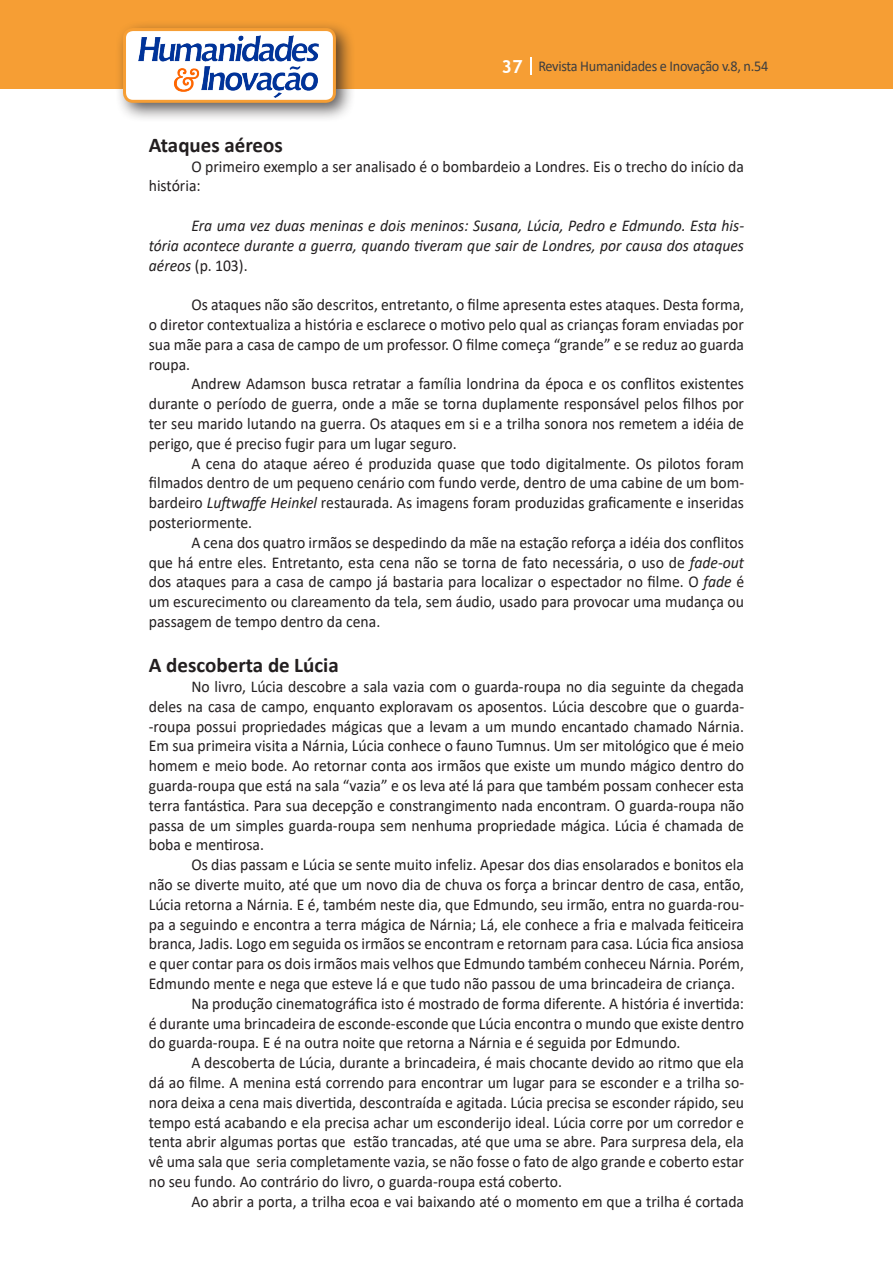
<style>
.page{position:relative;width:893px;height:1263px;background:#fff}
.page>*{position:absolute;margin:0;border:0;box-sizing:border-box;transform-origin:0 0}
.Titulo_2{font:700 21px "Calibri";color:#231f20}
.Texto{font:16.5px/19.8px "Calibri";color:#231f20;text-align:justify;scale:.95 1}
.Texto-2{font:italic 16.5px/19.8px "Calibri";color:#231f20;text-align:justify;scale:.95 1}
.t1{font:15px "Calibri";letter-spacing:-.02em;color:#3e3e3f;scale:.95 1}
.s1{font-family:"Trebuchet MS";font-weight:700;font-size:18px;color:#fff}
.s2{font-style:normal}
.s3{font-style:italic}
</style>
<div class="page">
<div style="left:0;top:0;width:893px;height:88px;background:#f69e34"></div>
<svg style="left:530px;top:57px;width:2px;height:18px"></svg>
<div style="left:115px;top:20px;width:241px;height:103px;background:#231f20;opacity:.75"></div>
<div style="left:125px;top:30px;width:209px;height:71px;background:#fff;border-radius:9px"></div>
<img style="left:138px;top:35px;width:181px;height:62px">
<div style="left:123px;top:28px;width:213px;height:75px;border:3px solid #f69e34;border-radius:9px"></div>
<p class="t1" style="left:501px;top:56px;width:282px"><span class="s1">37</span> Revista Humanidades e Inovação v.8, n.54</p>
<p class="Titulo_2" style="left:149px;top:130px;width:135px">Ataques aéreos</p>
<p class="Texto" style="left:149px;top:156px;width:628px;text-indent:43px">O primeiro exemplo a ser analisado é o bombardeio a Londres. Eis o trecho do início da história:</p>
<p class="Texto-2" style="left:149px;top:215px;width:628px;text-indent:43px">Era uma vez duas meninas e dois meninos: Susana, Lúcia, Pedro e Edmundo. Esta his&shy;tória acontece durante a guerra, quando tiveram que sair de Londres, por causa dos ataques aéreos <span class="s2">(p. 103).</span></p>
<p class="Texto" style="left:149px;top:294px;width:628px;text-indent:43px">Os ataques não são descritos, entretanto, o filme apresenta estes ataques. Desta forma, o diretor contextualiza a história e esclarece o motivo pelo qual as crianças foram enviadas por sua mãe para a casa de campo de um professor. O filme começa “grande” e se reduz ao guarda roupa.</p>
<p class="Texto" style="left:149px;top:374px;width:628px;text-indent:43px">Andrew Adamson busca retratar a família londrina da época e os conflitos existentes durante o período de guerra, onde a mãe se torna duplamente responsável pelos filhos por ter seu marido lutando na guerra. Os ataques em si e a trilha sonora nos remetem a idéia de perigo, que é preciso fugir para um lugar seguro.</p>
<p class="Texto" style="left:149px;top:453px;width:628px;text-indent:43px">A cena do ataque aéreo é produzida quase que todo digitalmente. Os pilotos foram filmados dentro de um pequeno cenário com fundo verde, dentro de uma cabine de um bom&shy;bardeiro <span class="s3">Luftwaffe Heinkel</span> restaurada. As imagens foram produzidas graficamente e inseridas posteriormente.</p>
<p class="Texto" style="left:149px;top:532px;width:628px;text-indent:43px">A cena dos quatro irmãos se despedindo da mãe na estação reforça a idéia dos conflitos que há entre eles. Entretanto, esta cena não se torna de fato necessária, o uso de <span class="s3">fade-out </span>dos ataques para a casa de campo já bastaria para localizar o espectador no filme. O <span class="s3">fade</span> é um escurecimento ou clareamento da tela, sem áudio, usado para provocar uma mudança ou passagem de tempo dentro da cena.</p>
<p class="Titulo_2" style="left:149px;top:650px;width:191px">A descoberta de Lúcia</p>
<p class="Texto" style="left:149px;top:676px;width:628px;text-indent:43px">No livro, Lúcia descobre a sala vazia com o guarda-roupa no dia seguinte da chegada deles na casa de campo, enquanto exploravam os aposentos. Lúcia descobre que o guarda--roupa possui propriedades mágicas que a levam a um mundo encantado chamado Nárnia.<br>Em sua primeira visita a Nárnia, Lúcia conhece o fauno Tumnus. Um ser mitológico que é meio homem e meio bode. Ao retornar conta aos irmãos que existe um mundo mágico dentro do guarda-roupa que está na sala “vazia” e os leva até lá para que também possam conhecer esta terra fantástica. Para sua decepção e constrangimento nada encontram. O guarda-roupa não passa de um simples guarda-roupa sem nenhuma propriedade mágica. Lúcia é chamada de boba e mentirosa.</p>
<p class="Texto" style="left:149px;top:854px;width:628px;text-indent:43px">Os dias passam e Lúcia se sente muito infeliz. Apesar dos dias ensolarados e bonitos ela não se diverte muito, até que um novo dia de chuva os força a brincar dentro de casa, então, Lúcia retorna a Nárnia. E é, também neste dia, que Edmundo, seu irmão, entra no guarda-rou&shy;pa a seguindo e encontra a terra mágica de Nárnia; Lá, ele conhece a fria e malvada feiticeira branca, Jadis. Logo em seguida os irmãos se encontram e retornam para casa. Lúcia fica ansiosa e quer contar para os dois irmãos mais velhos que Edmundo também conheceu Nárnia. Porém, Edmundo mente e nega que esteve lá e que tudo não passou de uma brincadeira de criança.</p>
<p class="Texto" style="left:149px;top:993px;width:628px;text-indent:43px">Na produção cinematográfica isto é mostrado de forma diferente. A história é invertida: é durante uma brincadeira de esconde-esconde que Lúcia encontra o mundo que existe dentro do guarda-roupa. E é na outra noite que retorna a Nárnia e é seguida por Edmundo.</p>
<p class="Texto" style="left:149px;top:1052px;width:628px;text-indent:43px">A descoberta de Lúcia, durante a brincadeira, é mais chocante devido ao ritmo que ela dá ao filme. A menina está correndo para encontrar um lugar para se esconder e a trilha so&shy;nora deixa a cena mais divertida, descontraída e agitada. Lúcia precisa se esconder rápido, seu tempo está acabando e ela precisa achar um esconderijo ideal. Lúcia corre por um corredor e tenta abrir algumas portas que estão trancadas, até que uma se abre. Para surpresa dela, ela vê uma sala que seria completamente vazia, se não fosse o fato de algo grande e coberto estar no seu fundo. Ao contrário do livro, o guarda-roupa está coberto.</p>
<p class="Texto" style="left:191px;top:1191px;width:583px">Ao abrir a porta, a trilha ecoa e vai baixando até o momento em que a trilha é cortada</p>
</div>
